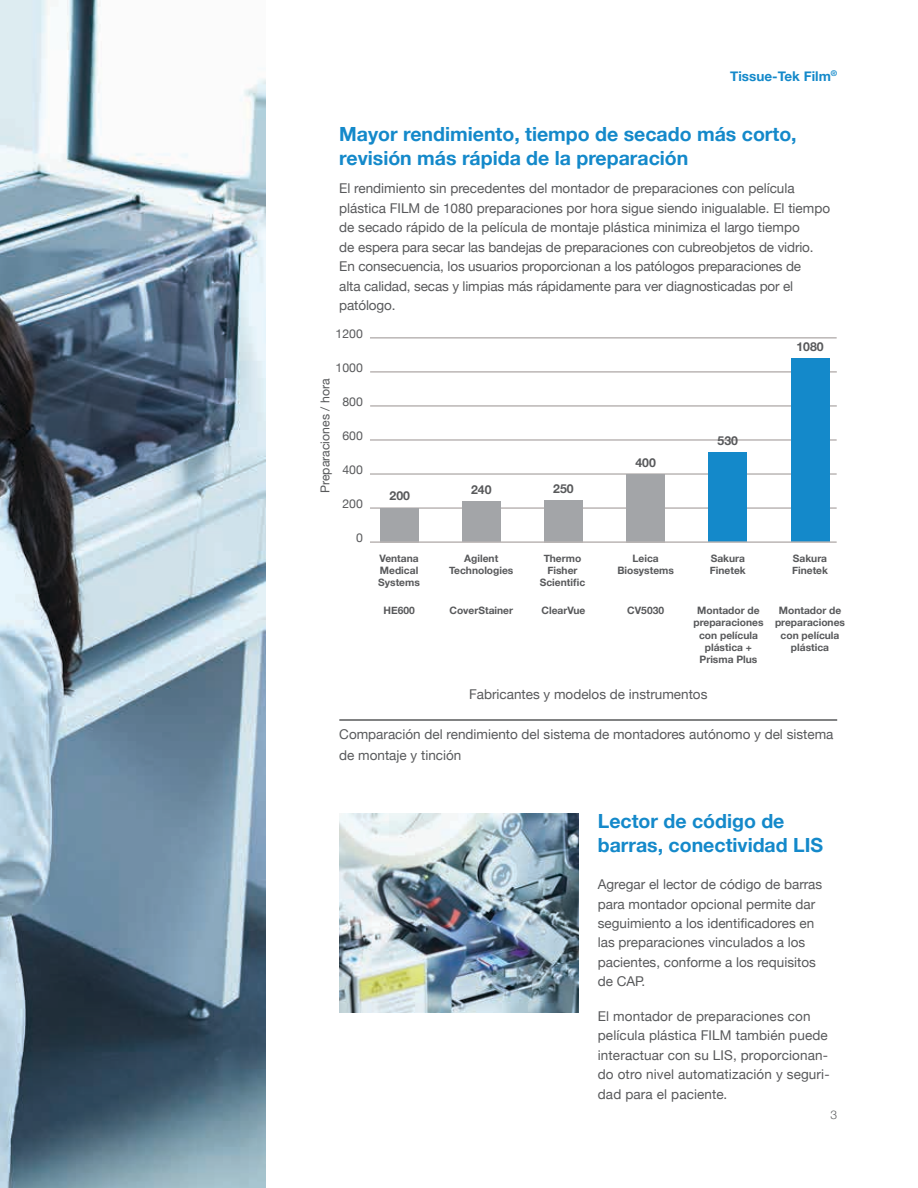
<style>
.page{position:relative;width:918px;height:1188px;background:#fff}
.page>*{position:absolute;margin:0;border:0;box-sizing:border-box;transform-origin:0 0}
.t1{font:700 19.5px/24px "Helvetica Neue";color:#1489ca}
.t2{font:13.5px/19.5px "Helvetica Neue";color:#58595b}
.t3{font:700 13.5px "Helvetica Neue";color:#1489ca}
.t4{font:12.3px "Helvetica Neue";color:#58595b}
.t5{font:700 12.3px "Helvetica Neue";color:#58595b}
.t6{font:300 12px "Helvetica Neue";color:#58595b}
.t7{font:700 10.2px/12.3px "Helvetica Neue";color:#58595b;text-align:center}
</style>
<div class="page">
<img style="left:0;top:0;width:265px;height:1188px">
<hr style="left:339px;top:719px;width:498px;height:2px;background:#58595b">
<hr style="left:370px;top:337px;width:467px;height:2px;background:#bbb6b5">
<hr style="left:370px;top:439px;width:467px;height:2px;background:#bbb6b5">
<hr style="left:370px;top:405px;width:467px;height:2px;background:#bbb6b5">
<hr style="left:370px;top:371px;width:467px;height:2px;background:#bbb6b5">
<hr style="left:370px;top:473px;width:467px;height:2px;background:#bbb6b5">
<hr style="left:370px;top:507px;width:467px;height:2px;background:#bbb6b5">
<div style="left:544px;top:500px;width:39px;height:42px;background:#a3a5a8"></div>
<div style="left:462px;top:502px;width:39px;height:40px;background:#a3a5a8"></div>
<div style="left:380px;top:508px;width:38px;height:34px;background:#a3a5a8"></div>
<div style="left:626px;top:474px;width:39px;height:68px;background:#a3a5a8"></div>
<div style="left:709px;top:453px;width:38px;height:89px;background:#1489ca"></div>
<div style="left:791px;top:358px;width:38px;height:184px;background:#1489ca"></div>
<hr style="left:370px;top:541px;width:467px;height:2px;background:#bbb6b5">
<img style="left:339px;top:813px;width:240px;height:199px">
<p class="t3" style="left:730px;top:65px;width:108px">Tissue-Tek Film<sup>®</sup></p>
<h1 class="t1" style="left:339px;top:122px;width:459px">Mayor rendimiento, tiempo de secado más corto, revisión más rápida de la preparación</h1>
<p class="t2" style="left:339px;top:179px;width:492px">El rendimiento sin precedentes del montador de preparaciones con película plástica FILM de 1080 preparaciones por hora sigue siendo inigualable. El tiempo de secado rápido de la película de montaje plástica minimiza el largo tiempo<br>de espera para secar las bandejas de preparaciones con cubreobjetos de vidrio.<br>En consecuencia, los usuarios proporcionan a los patólogos preparaciones de<br>alta calidad, secas y limpias más rápidamente para ver diagnosticadas por el patólogo.</p>
<p class="t4" style="left:336px;top:325px;width:29px">1200</p>
<p class="t4" style="left:336px;top:359px;width:29px">1000</p>
<p class="t4" style="left:316px;top:493px;width:116px;rotate:-90deg">Preparaciones / hora</p>
<p class="t4" style="left:342px;top:393px;width:22px">800</p>
<p class="t4" style="left:342px;top:427px;width:22px">600</p>
<p class="t4" style="left:342px;top:461px;width:22px">400</p>
<p class="t4" style="left:342px;top:495px;width:22px">200</p>
<p class="t4" style="left:356px;top:529px;width:8px">0</p>
<p class="t5" style="left:390px;top:486px;width:22px">200</p>
<p class="t7" style="left:378px;top:552px;width:43px;text-align:left">Ventana<br>Medical<br>Systems</p>
<p class="t7" style="left:383px;top:605px;width:33px">HE600</p>
<p class="t5" style="left:796px;top:337px;width:29px">1080</p>
<p class="t5" style="left:471px;top:480px;width:22px">240</p>
<p class="t5" style="left:553px;top:479px;width:22px">250</p>
<p class="t5" style="left:635px;top:452px;width:22px">400</p>
<p class="t5" style="left:718px;top:431px;width:22px">530</p>
<p class="t7" style="left:449px;top:552px;width:66px">Agilent<br>Technologies</p>
<p class="t7" style="left:450px;top:605px;width:65px">CoverStainer</p>
<p class="t7" style="left:540px;top:552px;width:47px">Thermo<br>Fisher<br>Scientific</p>
<p class="t7" style="left:542px;top:605px;width:45px">ClearVue</p>
<p class="t7" style="left:617px;top:552px;width:58px">Leica<br>Biosystems</p>
<p class="t7" style="left:627px;top:605px;width:38px">CV5030</p>
<p class="t7" style="left:710px;top:552px;width:37px;text-align:left">Sakura<br>Finetek</p>
<p class="t7" style="left:694px;top:605px;width:72px">Montador de preparaciones con película plástica +<br>Prisma Plus</p>
<p class="t2" style="left:469px;top:685px;width:240px">Fabricantes y modelos de instrumentos</p>
<p class="t7" style="left:792px;top:552px;width:37px;text-align:left">Sakura<br>Finetek</p>
<p class="t7" style="left:775px;top:605px;width:72px">Montador de preparaciones con película plástica</p>
<p class="t2" style="left:339px;top:725px;width:496px;line-height:21px">Comparación del rendimiento del sistema de montadores autónomo y del sistema de montaje y tinción</p>
<h1 class="t1" style="left:598px;top:809px;width:227px">Lector de código de barras, conectividad LIS</h1>
<p class="t2" style="left:598px;top:875px;width:226px">Agregar el lector de código de barras para montador opcional permite dar seguimiento a los identificadores en las preparaciones vinculados a los pacientes, conforme a los requisitos de CAP.</p>
<p class="t2" style="left:598px;top:1007px;width:233px">El montador de preparaciones con película plástica FILM también puede interactuar con su LIS, proporcionan&shy;do otro nivel automatización y seguri&shy;dad para el paciente.</p>
<p class="t6" style="left:831px;top:1105px;width:8px">3</p>
</div>
